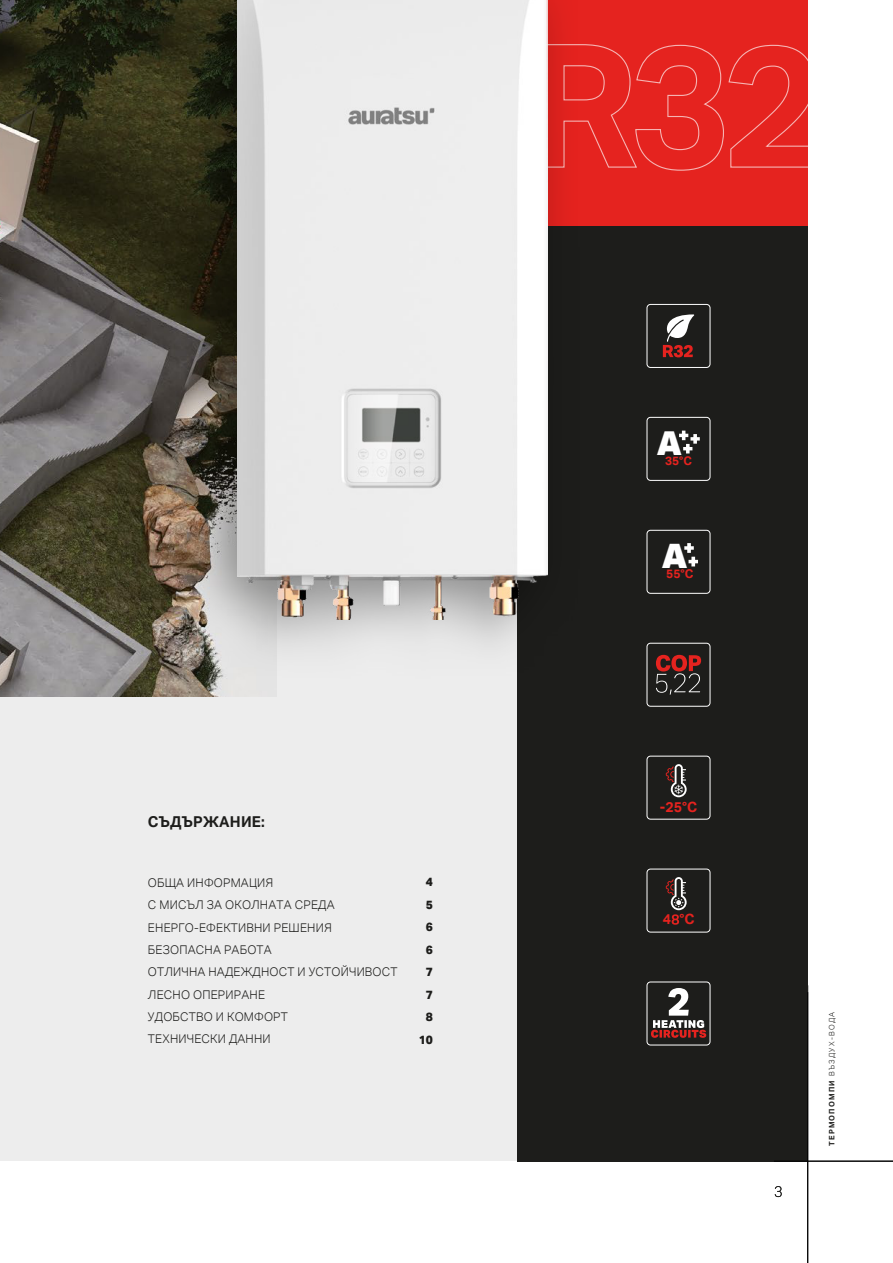
<style>
.page{position:relative;width:893px;height:1263px;background:#fff}
.page>*{position:absolute;margin:0;border:0;box-sizing:border-box;transform-origin:0 0}
.t1{font:900 33.6px "Aktiv Grotesk";color:#fff}
.t2{font:900 33px "Aktiv Grotesk";color:#fff}
.t3{font:700 15px "Aktiv Grotesk";letter-spacing:.015em;color:#1d1d1b}
.t4{font:700 14.1px "Aktiv Grotesk";color:#e5231f}
.t5{font:700 12.15px "Aktiv Grotesk";color:#e5231f}
.t6{font:300 12px/22.4px "Aktiv Grotesk";letter-spacing:.015em;color:#1d1d1b}
.t7{font:800 12px/22.5px "Aktiv Grotesk";color:#1d1d1b;text-align:center}
.t8{font:700 12px "Aktiv Grotesk";color:#e5231f}
.t9{font:300 7.5px "Aktiv Grotesk";letter-spacing:.165em;color:#1d1d1b}
.s1{font-weight:700}
</style>
<div class="page">
<div style="left:0;top:446px;width:807px;height:715px;background:#ededed"></div>
<img style="left:0;top:0;width:262px;height:697px">
<div style="left:517px;top:0;width:291px;height:1161px;background:#1d1d1b"></div>
<div style="left:326px;top:0;width:482px;height:225px;background:#e5231f"></div>
<svg style="left:580px;top:44px;width:228px;height:127px"></svg>
<svg style="left:175px;top:0;width:405px;height:680px"></svg>
<img style="left:237px;top:0;width:310px;height:620px">
<svg style="left:775px;top:1186px;width:7px;height:11px"></svg>
<hr style="left:807px;top:992px;width:1px;height:271px;background:#000">
<hr style="left:774px;top:1161px;width:119px;height:1px;background:#000">
<svg style="left:684px;top:543px;width:14px;height:23px"></svg>
<div style="left:647px;top:530px;width:63px;height:64px;border:1px solid #fff;border-radius:4px"></div>
<svg style="left:679px;top:431px;width:21px;height:22px"></svg>
<div style="left:647px;top:417px;width:63px;height:64px;border:1px solid #fff;border-radius:4px"></div>
<svg style="left:666px;top:764px;width:21px;height:33px"></svg>
<div style="left:647px;top:756px;width:63px;height:63px;border:1px solid #fff;border-radius:4px"></div>
<div style="left:647px;top:869px;width:63px;height:63px;border:1px solid #fff;border-radius:4px"></div>
<svg style="left:666px;top:877px;width:21px;height:48px"></svg>
<div style="left:647px;top:304px;width:63px;height:64px;border:1px solid #fff;border-radius:4px"></div>
<svg style="left:663px;top:314px;width:31px;height:43px"></svg>
<div style="left:647px;top:643px;width:63px;height:64px;border:1px solid #fff;border-radius:4px"></div>
<svg style="left:656px;top:655px;width:45px;height:40px"></svg>
<div style="left:647px;top:981px;width:63px;height:64px;border:1px solid #fff;border-radius:4px"></div>
<svg style="left:651px;top:988px;width:55px;height:50px"></svg>
<p class="t3" style="left:148px;top:813px;width:118px">СЪДЪРЖАНИЕ:</p>
<p class="t6" style="left:148px;top:871px;width:251px">ОБЩА ИНФОРМАЦИЯ<br>С МИСЪЛ ЗА ОКОЛНАТА СРЕДА<br>ЕНЕРГО-ЕФЕКТИВНИ РЕШЕНИЯ<br>БЕЗОПАСНА РАБОТА<br>ОТЛИЧНА НАДЕЖДНОСТ И УСТОЙЧИВОСТ<br>ЛЕСНО ОПЕРИРАНЕ<br>УДОБСТВО И КОМФОРТ<br>ТЕХНИЧЕСКИ ДАННИ</p>
<p class="t7" style="left:419px;top:871px;width:16px">4<br>5<br>6<br>6<br>7<br>7<br>8<br>10</p>
<h2 class="t2" style="left:657px;top:421px;width:27px">A</h2>
<p class="t8" style="left:665px;top:454px;width:28px">35°C</p>
<h1 class="t1" style="left:661px;top:534px;width:28px">A</h1>
<p class="t5" style="left:666px;top:567px;width:29px">55°C</p>
<p class="t4" style="left:660px;top:798px;width:39px">-25°C</p>
<p class="t4" style="left:663px;top:911px;width:33px">4 °C</p>
<p class="t9" style="left:827px;top:1146px;width:136px;rotate:-90deg"><span class="s1">ТЕРМОПОМПИ</span> ВЪЗДУХ-ВОДА</p>
</div>
